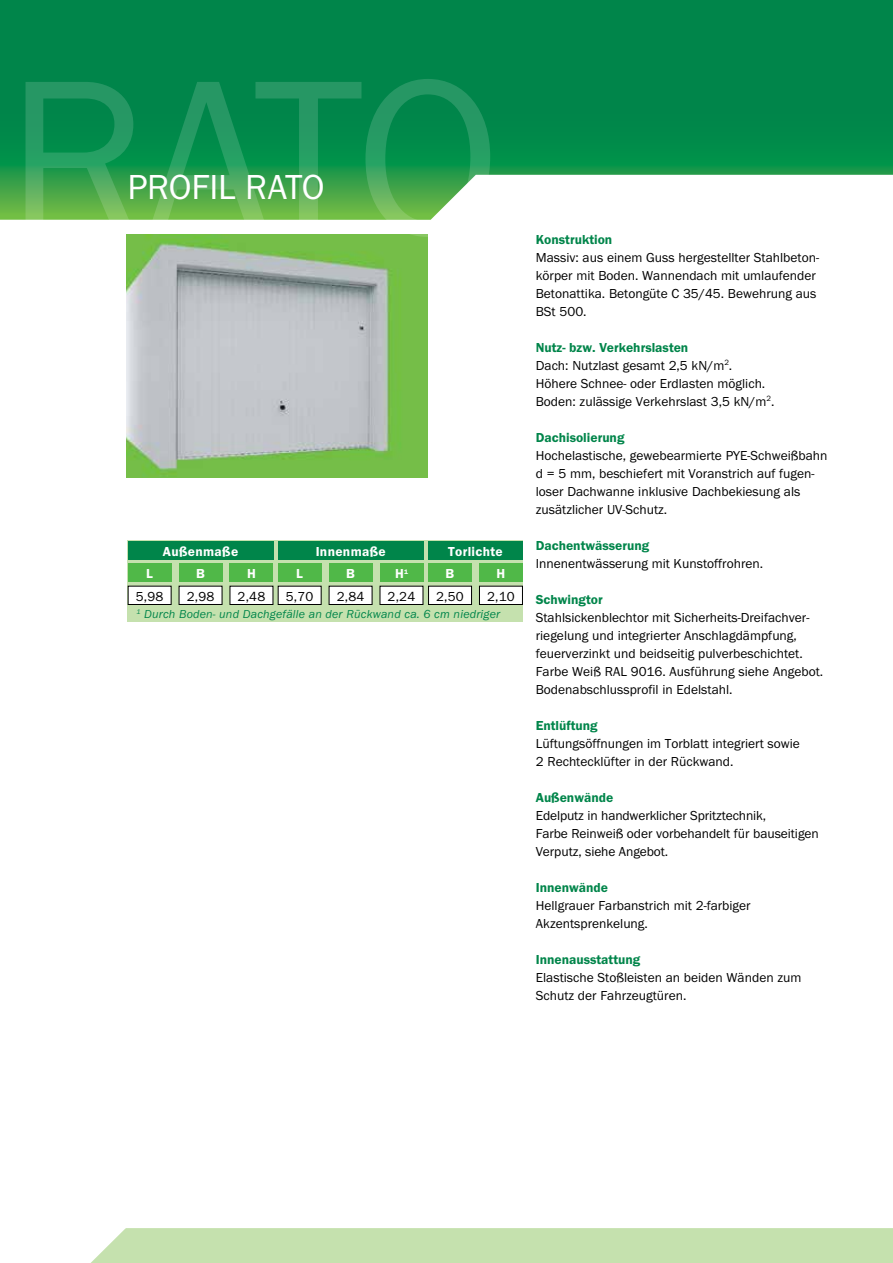
<style>
.page{position:relative;width:893px;height:1263px;background:#fff}
.page>*{position:absolute;margin:0;border:0;box-sizing:border-box;transform-origin:0 0}
.t1{font:36px "Franklin Gothic Itc T";letter-spacing:-.01em;color:#fff}
.t2{font:13.5px/18px "Franklin Gothic Itc T";color:#000}
.t3{font:600 13.5px "Franklin Gothic Itc T";color:#00854a}
.t4{font:600 13.5px "Franklin Gothic Itc T";letter-spacing:.025em;color:#fff}
.t5{font:italic 12px "Franklin Gothic Itc T";letter-spacing:.015em;color:#00854a}
.s1{font-weight:600;color:#00854a}
</style>
<div class="page">
<div style="left:91px;top:1228px;width:802px;height:35px;background:#c5e1ae"></div>
<svg style="left:0;top:0;width:893px;height:220px;background:#249763"></svg>
<img style="left:127px;top:237px;width:300px;height:241px">
<div style="left:128px;top:541px;width:395px;height:81px;background:#c5e1ae"></div>
<div style="left:380px;top:586px;width:43px;height:18px;background:#fff"></div>
<div style="left:380px;top:586px;width:43px;height:19px;border:1px solid #000"></div>
<div style="left:278px;top:586px;width:43px;height:18px;background:#fff"></div>
<div style="left:278px;top:586px;width:43px;height:19px;border:1px solid #000"></div>
<div style="left:329px;top:586px;width:43px;height:18px;background:#fff"></div>
<div style="left:329px;top:586px;width:43px;height:19px;border:1px solid #000"></div>
<div style="left:278px;top:563px;width:43px;height:19px;background:#50b848"></div>
<div style="left:329px;top:563px;width:43px;height:19px;background:#50b848"></div>
<div style="left:380px;top:563px;width:43px;height:19px;background:#50b848"></div>
<div style="left:278px;top:541px;width:145px;height:19px;background:#00854a"></div>
<div style="left:230px;top:586px;width:43px;height:18px;background:#fff"></div>
<div style="left:230px;top:586px;width:43px;height:19px;border:1px solid #000"></div>
<div style="left:179px;top:586px;width:43px;height:18px;background:#fff"></div>
<div style="left:179px;top:586px;width:43px;height:19px;border:1px solid #000"></div>
<div style="left:428px;top:541px;width:95px;height:19px;background:#00854a"></div>
<div style="left:128px;top:541px;width:145px;height:19px;background:#00854a"></div>
<div style="left:479px;top:586px;width:43px;height:18px;background:#fff"></div>
<div style="left:479px;top:586px;width:44px;height:19px;border:1px solid #000"></div>
<div style="left:429px;top:586px;width:43px;height:18px;background:#fff"></div>
<div style="left:428px;top:586px;width:44px;height:19px;border:1px solid #000"></div>
<div style="left:428px;top:563px;width:44px;height:19px;background:#50b848"></div>
<div style="left:479px;top:563px;width:44px;height:19px;background:#50b848"></div>
<div style="left:128px;top:563px;width:43px;height:19px;background:#50b848"></div>
<div style="left:179px;top:563px;width:43px;height:19px;background:#50b848"></div>
<div style="left:230px;top:563px;width:43px;height:19px;background:#50b848"></div>
<div style="left:128px;top:586px;width:43px;height:18px;background:#fff"></div>
<div style="left:128px;top:586px;width:43px;height:19px;border:1px solid #000"></div>
<svg style="left:26px;top:79px;width:464px;height:158px;background:#40a666"></svg>
<h1 class="t1" style="left:128px;top:166px;width:199px">PROFIL RATO</h1>
<p class="t4" style="left:163px;top:543px;width:77px">Außenmaße</p>
<p class="t4" style="left:448px;top:543px;width:56px">Torlichte</p>
<p class="t2" style="left:436px;top:587px;width:29px">2,50</p>
<p class="t2" style="left:487px;top:587px;width:29px">2,10</p>
<p class="t4" style="left:316px;top:543px;width:72px">Innenmaße</p>
<p class="t4" style="left:146px;top:566px;width:8px">L</p>
<p class="t4" style="left:196px;top:566px;width:10px">B</p>
<p class="t4" style="left:247px;top:566px;width:10px">H</p>
<p class="t4" style="left:446px;top:566px;width:10px">B</p>
<p class="t4" style="left:497px;top:566px;width:10px">H</p>
<p class="t2" style="left:136px;top:587px;width:29px">5,98</p>
<p class="t4" style="left:296px;top:566px;width:8px">L</p>
<p class="t4" style="left:346px;top:566px;width:10px">B</p>
<p class="t4" style="left:395px;top:566px;width:14px">H<sup>1</sup></p>
<p class="t2" style="left:187px;top:587px;width:29px">2,98</p>
<p class="t2" style="left:238px;top:587px;width:29px">2,48</p>
<p class="t2" style="left:286px;top:587px;width:29px">5,70</p>
<p class="t2" style="left:337px;top:587px;width:29px">2,84</p>
<p class="t2" style="left:388px;top:587px;width:29px">2,24</p>
<p class="t5" style="left:136px;top:607px;width:365px"><sup>1</sup> Durch Boden- und Dachgefälle an der Rückwand ca. 6 cm niedriger</p>
<p class="t3" style="left:536px;top:231px;width:78px">Konstruktion</p>
<p class="t2" style="left:536px;top:248px;width:285px">Massiv: aus einem Guss hergestellter Stahlbeton&shy;körper mit Boden. Wannendach mit umlaufender Betonattika. Betongüte C 35/45. Bewehrung aus BSt 500.</p>
<p class="t2" style="left:536px;top:338px;width:240px"><span class="s1">Nutz- bzw. Verkehrslasten<br></span>Dach: Nutzlast gesamt 2,5 kN/m<sup>2</sup>.<br>Höhere Schnee- oder Erdlasten möglich.<br>Boden: zulässige Verkehrslast 3,5 kN/m<sup>2</sup>.</p>
<p class="t3" style="left:536px;top:429px;width:90px">Dachisolierung</p>
<p class="t2" style="left:536px;top:446px;width:293px">Hochelastische, gewebearmierte PYE-Schweißbahn d = 5 mm, beschiefert mit Voranstrich auf fugen&shy;loser Dachwanne inklusive Dachbekiesung als zusätzlicher UV-Schutz.</p>
<p class="t3" style="left:536px;top:537px;width:115px">Dachentwässerung</p>
<p class="t2" style="left:536px;top:554px;width:229px">Innenentwässerung mit Kunstoffrohren.</p>
<p class="t3" style="left:536px;top:591px;width:68px">Schwingtor</p>
<p class="t2" style="left:536px;top:608px;width:289px">Stahlsickenblechtor mit Sicherheits-Dreifachver&shy;riegelung und integrierter Anschlagdämpfung, feuerverzinkt und beidseitig pulverbeschichtet.<br>Farbe Weiß RAL 9016. Ausführung siehe Angebot.<br>Bodenabschlussprofil in Edelstahl.</p>
<p class="t3" style="left:536px;top:717px;width:63px">Entlüftung</p>
<p class="t2" style="left:536px;top:734px;width:266px">Lüftungsöffnungen im Torblatt integriert sowie<br>2 Rechtecklüfter in der Rückwand.</p>
<p class="t3" style="left:536px;top:789px;width:79px">Außenwände</p>
<p class="t2" style="left:536px;top:806px;width:285px">Edelputz in handwerklicher Spritztechnik,<br>Farbe Reinweiß oder vorbehandelt für bauseitigen<br>Verputz, siehe Angebot.</p>
<p class="t3" style="left:536px;top:879px;width:74px">Innenwände</p>
<p class="t2" style="left:536px;top:896px;width:216px">Hellgrauer Farbanstrich mit 2-farbiger<br>Akzentsprenkelung.</p>
<p class="t3" style="left:536px;top:951px;width:106px">Innenausstattung</p>
<p class="t2" style="left:536px;top:968px;width:267px">Elastische Stoßleisten an beiden Wänden zum<br>Schutz der Fahrzeugtüren.</p>
</div>
